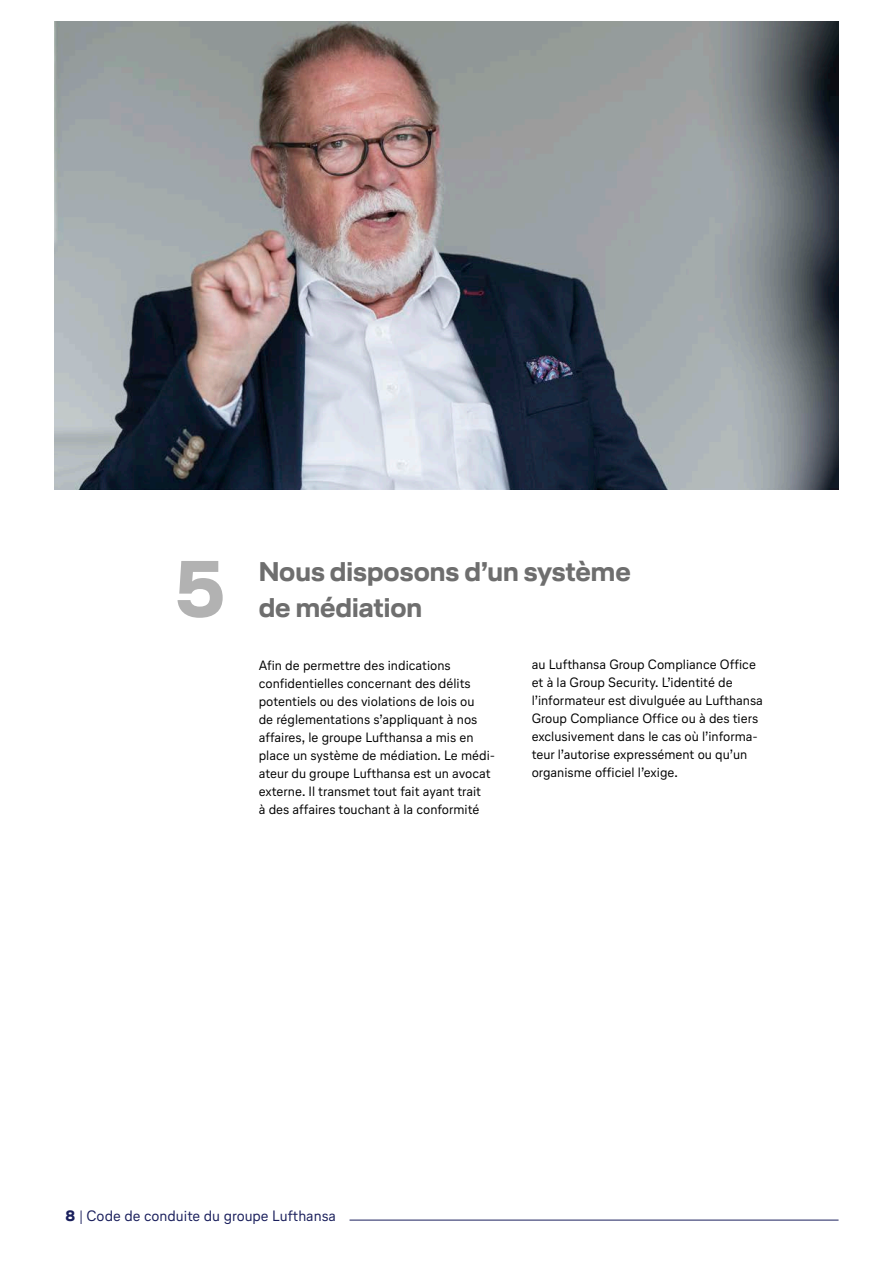
<style>
.page{position:relative;width:893px;height:1263px;background:#fff}
.page>*{position:absolute;margin:0;border:0;box-sizing:border-box;transform-origin:0 0}
.t1{font:700 79.5px "Lufthansa Head";color:#b2b2b2}
.t2{font:700 27px/36px "Lufthansa Head";color:#6e6e6e}
.t3{font:15px "Lufthansa Text";color:#1a1f5c}
.t4{font:13.5px/18px "Lufthansa Text";color:#000}
.s1{font-family:"Lufthansa Head";font-weight:700}
</style>
<div class="page">
<img style="left:54px;top:21px;width:785px;height:468px">
<hr style="left:350px;top:1220px;width:488px;height:1px;background:#1a1f5c">
<h1 class="t1" style="left:175px;top:533px;width:51px">5</h1>
<h2 class="t2" style="left:259px;top:552px;width:374px">Nous disposons d’un système de médiation</h2>
<p class="t4" style="left:259px;top:655px;width:238px">Afin de permettre des indications confidentielles concernant des délits potentiels ou des violations de lois ou<br>de réglementations s’appliquant à nos affaires, le groupe Lufthansa a mis en place un système de médiation. Le médi&shy;ateur du groupe Lufthansa est un avocat externe. Il transmet tout fait ayant trait<br>à des affaires touchant à la conformité</p>
<p class="t4" style="left:532px;top:655px;width:233px">au Lufthansa Group Compliance Office et à la Group Security. L’identité de l’informateur est divulguée au Lufthansa Group Compliance Office ou à des tiers exclusivement dans le cas où l’informa&shy;teur l’autorise expressément ou qu’un organisme officiel l’exige.</p>
<p class="t3" style="left:65px;top:1206px;width:272px"><span class="s1">8</span> | Code de conduite du groupe Lufthansa</p>
</div>
